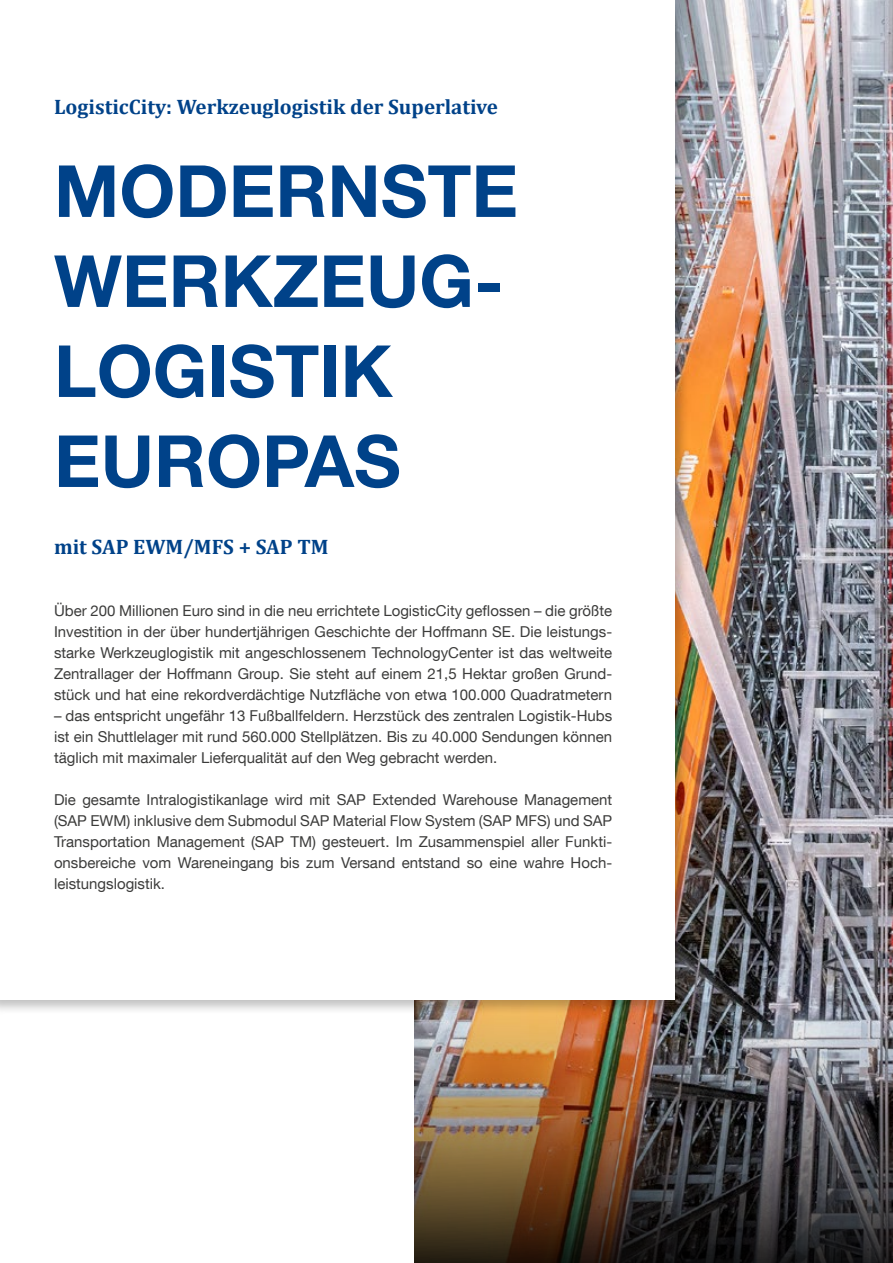
<style>
.page{position:relative;width:893px;height:1263px;background:#fff}
.page>*{position:absolute;margin:0;border:0;box-sizing:border-box;transform-origin:0 0}
.t1{font:700 72px/90px "Helvetica Neue LT Com";color:#004289}
.t2{font:700 21px "Cambria";color:#004289}
.t3{font:15px/21px "Helvetica Neue LT Com";color:#3c3c3b;text-align:justify}
</style>
<div class="page">
<img style="left:690px;top:0;width:203px;height:999px">
<img style="left:415px;top:999px;width:478px;height:264px">
<div style="left:0;top:0;width:690px;height:1014px;background:#000;opacity:.25"></div>
<div style="left:0;top:0;width:674px;height:999px;background:#fff"></div>
<h2 class="t2" style="left:54px;top:92px;width:445px">LogisticCity: Werkzeuglogistik der Superlative</h2>
<h1 class="t1" style="left:54px;top:144px;width:466px">MODERNSTE<br>WERKZEUG-<br>LOGISTIK<br>EUROPAS</h1>
<h2 class="t2" style="left:54px;top:532px;width:276px">mit SAP EWM/MFS + SAP TM</h2>
<p class="t3" style="left:54px;top:600px;width:560px">Über 200 Millionen Euro sind in die neu errichtete LogisticCity geflossen – die größte Investition in der über hundertjährigen Geschichte der Hoffmann SE. Die leistungs&shy;starke Werkzeuglogistik mit angeschlossenem TechnologyCenter ist das weltweite Zentrallager der Hoffmann Group. Sie steht auf einem 21,5 Hektar großen Grund&shy;stück und hat eine rekordverdächtige Nutzfläche von etwa 100.000 Quadratmetern</p>
<p class="t3" style="left:54px;top:705px;width:560px">– das entspricht ungefähr 13 Fußballfeldern. Herzstück des zentralen Logistik-Hubs ist ein Shuttlelager mit rund 560.000 Stellplätzen. Bis zu 40.000 Sendungen können täglich mit maximaler Lieferqualität auf den Weg gebracht werden.</p>
<p class="t3" style="left:54px;top:789px;width:560px">Die gesamte Intralogistikanlage wird mit SAP Extended Warehouse Management (SAP EWM) inklusive dem Submodul SAP Material Flow System (SAP MFS) und SAP Transportation Management (SAP TM) gesteuert. Im Zusammenspiel aller Funkti&shy;onsbereiche vom Wareneingang bis zum Versand entstand so eine wahre Hoch&shy;leistungslogistik.</p>
</div>
